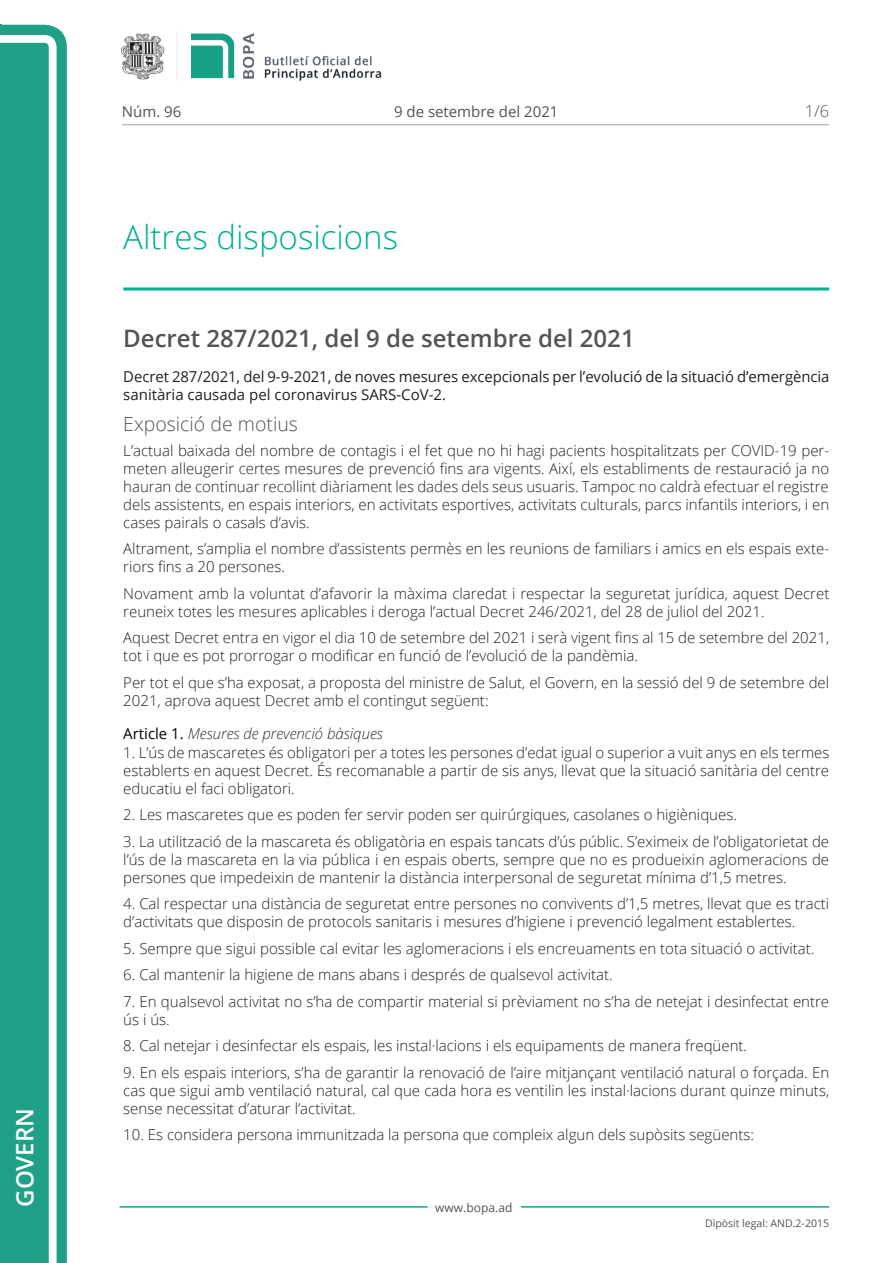
<style>
.page{position:relative;width:893px;height:1263px;background:#fff}
.page>*{position:absolute;margin:0;border:0;box-sizing:border-box;transform-origin:0 0}
.Titol_2_PAG{font:300 33px "Open Sans";color:#00ae91}
.Titol_3{font:600 24px "Open Sans";color:#545454}
.t1{font:600 24px "Open Sans";color:#fff}
.Titol_5{font:300 19.5px "Open Sans";color:#545454}
.num_pagina{font:300 16.5px "Open Sans";color:#545454}
.Body_text{font:300 15px/18px "Open Sans";color:#231f20}
.Body_text_sumari{font:15px/18px "Open Sans";letter-spacing:-.005em;color:#231f20}
.Titol_7{font:italic 300 15px "Open Sans";color:#303030}
.carrer{font:15px "Open Sans";color:#545454}
.t2{font:12px "Open Sans";color:#545454}
.t3{font:10.5px "Open Sans";color:#545454}
.s1{font-weight:400;font-style:normal;color:#000}
</style>
<div class="page">
<svg style="left:0;top:25px;width:67px;height:1238px;fill:#1ea187"></svg>
<div style="left:0;top:43px;width:49px;height:1220px;background:#1ea187"></div>
<img style="left:122px;top:32px;width:260px;height:49px">
<hr style="left:119px;top:1206px;width:309px;height:2px;background:#00ae91">
<hr style="left:521px;top:1206px;width:308px;height:2px;background:#00ae91">
<hr style="left:122px;top:124px;width:707px;height:1px;background:#bcbdc0">
<hr style="left:123px;top:287px;width:706px;height:3px;background:#00ae91">
<p class="t1" style="left:8px;top:1207px;width:100px;rotate:-90deg">Govern</p>
<p class="carrer" style="left:122px;top:102px;width:61px">Núm. 96</p>
<p class="carrer" style="left:394px;top:102px;width:166px">9 de setembre del 2021</p>
<p class="Titol_2_PAG" style="left:123px;top:215px;width:276px">Altres disposicions</p>
<p class="num_pagina" style="left:805px;top:100px;width:26px">1/6</p>
<p class="Titol_3" style="left:123px;top:321px;width:513px">Decret 287/2021, del 9 de setembre del 2021</p>
<p class="Body_text_sumari" style="left:123px;top:367px;width:708px">Decret 287/2021, del 9-9-2021, de noves mesures excepcionals per l’evolució de la situació d’emergència sanitària causada pel coronavirus SARS-CoV-2.</p>
<p class="Titol_5" style="left:123px;top:410px;width:176px">Exposició de motius</p>
<p class="Body_text" style="left:123px;top:441px;width:707px;text-align:justify">L’actual baixada del nombre de contagis i el fet que no hi hagi pacients hospitalitzats per COVID-19 per&shy;meten alleugerir certes mesures de prevenció fins ara vigents. Així, els establiments de restauració ja no hauran de continuar recollint diàriament les dades dels seus usuaris. Tampoc no caldrà efectuar el registre dels assistents, en espais interiors, en activitats esportives, activitats culturals, parcs infantils interiors, i en cases pairals o casals d’avis.</p>
<p class="Body_text" style="left:123px;top:539px;width:707px">Altrament, s’amplia el nombre d’assistents permès en les reunions de familiars i amics en els espais exte&shy;riors fins a 20 persones.</p>
<p class="Body_text" style="left:123px;top:584px;width:708px">Novament amb la voluntat d’afavorir la màxima claredat i respectar la seguretat jurídica, aquest Decret reuneix totes les mesures aplicables i deroga l’actual Decret 246/2021, del 28 de juliol del 2021.</p>
<p class="Body_text" style="left:123px;top:628px;width:707px">Aquest Decret entra en vigor el dia 10 de setembre del 2021 i serà vigent fins al 15 de setembre del 2021, tot i que es pot prorrogar o modificar en funció de l’evolució de la pandèmia.</p>
<p class="Body_text" style="left:123px;top:673px;width:707px">Per tot el que s’ha exposat, a proposta del ministre de Salut, el Govern, en la sessió del 9 de setembre del<br>2021, aprova aquest Decret amb el contingut següent:</p>
<p class="Titol_7" style="left:123px;top:724px;width:261px"><span class="s1">Article 1.</span> Mesures de prevenció bàsiques</p>
<p class="Body_text" style="left:123px;top:743px;width:708px;text-align:justify">1. L’ús de mascaretes és obligatori per a totes les persones d’edat igual o superior a vuit anys en els termes establerts en aquest Decret. És recomanable a partir de sis anys, llevat que la situació sanitària del centre educatiu el faci obligatori.</p>
<p class="Body_text" style="left:123px;top:805px;width:615px">2. Les mascaretes que es poden fer servir poden ser quirúrgiques, casolanes o higièniques.</p>
<p class="Body_text" style="left:123px;top:832px;width:707px;text-align:justify">3. La utilització de la mascareta és obligatòria en espais tancats d’ús públic. S’eximeix de l’obligatorietat de l’ús de la mascareta en la via pública i en espais oberts, sempre que no es produeixin aglomeracions de persones que impedeixin de mantenir la distància interpersonal de seguretat mínima d’1,5 metres.</p>
<p class="Body_text" style="left:123px;top:894px;width:707px">4. Cal respectar una distància de seguretat entre persones no convivents d’1,5 metres, llevat que es tracti d’activitats que disposin de protocols sanitaris i mesures d’higiene i prevenció legalment establertes.</p>
<p class="Body_text" style="left:123px;top:939px;width:693px">5. Sempre que sigui possible cal evitar les aglomeracions i els encreuaments en tota situació o activitat.</p>
<p class="Body_text" style="left:123px;top:965px;width:491px">6. Cal mantenir la higiene de mans abans i després de qualsevol activitat.</p>
<p class="Body_text" style="left:123px;top:992px;width:707px">7. En qualsevol activitat no s’ha de compartir material si prèviament no s’ha de netejat i desinfectat entre ús i ús.</p>
<p class="Body_text" style="left:123px;top:1036px;width:625px">8. Cal netejar i desinfectar els espais, les instal·lacions i els equipaments de manera freqüent.</p>
<p class="Body_text" style="left:123px;top:1063px;width:707px;text-align:justify">9. En els espais interiors, s’ha de garantir la renovació de l’aire mitjançant ventilació natural o forçada. En cas que sigui amb ventilació natural, cal que cada hora es ventilin les instal·lacions durant quinze minuts, sense necessitat d’aturar l’activitat.</p>
<p class="Body_text" style="left:123px;top:1125px;width:632px">10. Es considera persona immunitzada la persona que compleix algun dels supòsits següents:</p>
<p class="t2" style="left:435px;top:1199px;width:79px">www.bopa.ad</p>
<p class="t3" style="left:705px;top:1216px;width:125px">Dipòsit legal: AND.2-2015</p>
</div>
